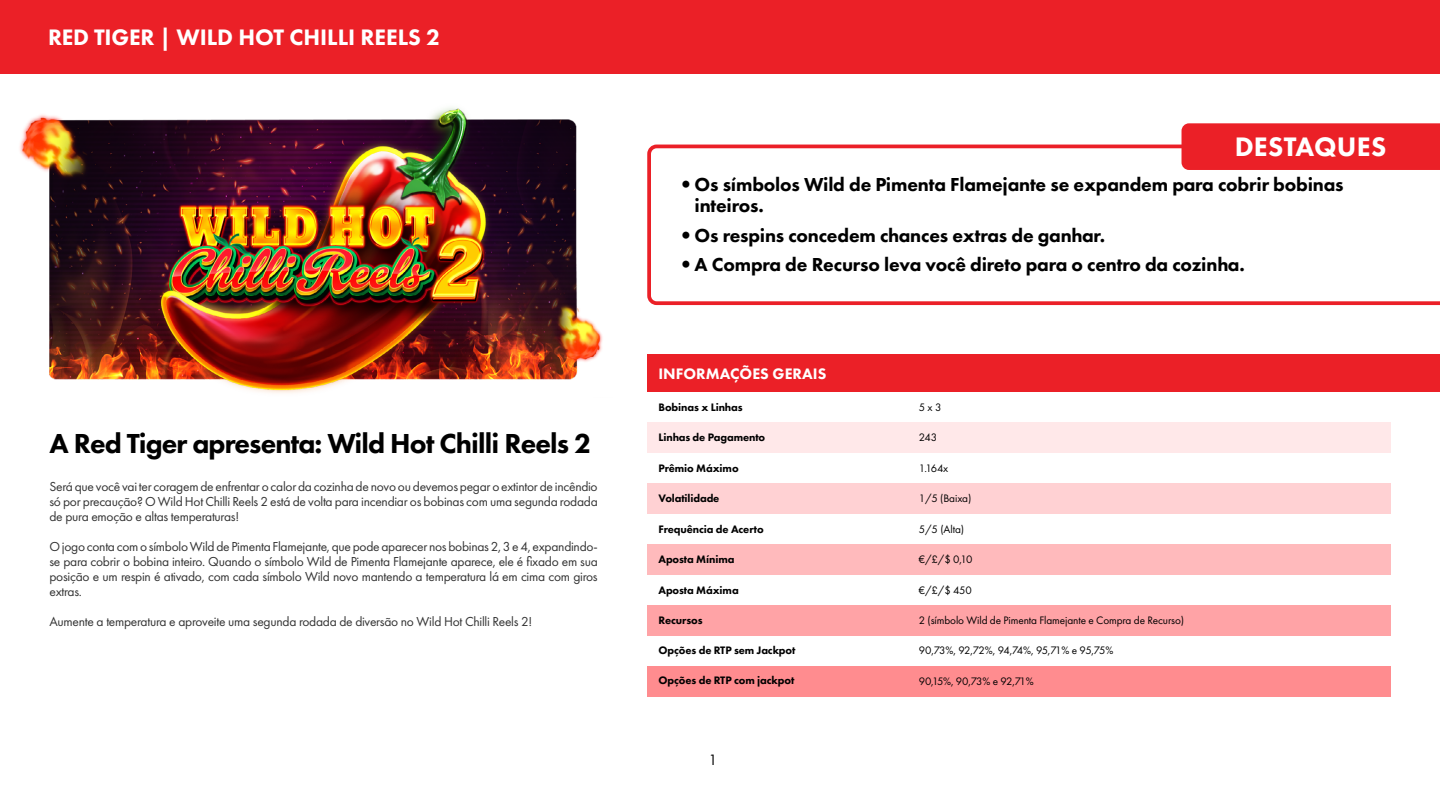
<style>
.page{position:relative;width:1440px;height:810px;background:#fff}
.page>*{position:absolute;margin:0;border:0;box-sizing:border-box;transform-origin:0 0}
.t1{font:800 28.5px "Futura PT";letter-spacing:-.03em;color:#000}
.t2{font:800 27.75px "Futura PT";letter-spacing:.01em;color:#fff}
.t3{font:800 23.25px "Futura PT";color:#fff}
.t4{font:800 19.5px/21px "Futura PT";letter-spacing:-.01em;color:#000}
.t5{font:800 15.75px "Futura PT";color:#fff}
.t6{font:15.6px "Futura PT";color:#000}
.t7{font:13.5px/15px "Futura PT";letter-spacing:-.02em;color:#333;text-align:justify}
.t8{font:800 11.25px "Futura PT";letter-spacing:-.01em;color:#000}
.t9{font:11.25px "Futura PT";letter-spacing:-.01em;color:#000}
.t10{font:11.25px "Futura PT";letter-spacing:-.06em;color:#000}
.t11{font:11.25px "Futura PT";letter-spacing:-.07em;color:#000}
.s1{font-family:"Avenir";font-weight:400}
</style>
<div class="page">
<div style="left:647px;top:666px;width:743px;height:30px;background:#ff8c8f"></div>
<div style="left:647px;top:483px;width:743px;height:31px;background:#ffd1d3"></div>
<div style="left:647px;top:544px;width:743px;height:31px;background:#ffbabc"></div>
<div style="left:647px;top:605px;width:743px;height:31px;background:#ffa3a6"></div>
<div style="left:647px;top:422px;width:743px;height:31px;background:#ffe8e9"></div>
<img style="left:20px;top:107px;width:583px;height:286px">
<svg style="left:647px;top:145px;width:793px;height:160px"></svg>
<div style="left:1182px;top:123px;width:258px;height:47px;background:#eb2027"></div>
<div style="left:647px;top:355px;width:793px;height:37px;background:#eb2027"></div>
<div style="left:0;top:0;width:1440px;height:74px;background:#eb2027"></div>
<h3 class="t3" style="left:48px;top:22px;width:394px">RED TIGER | WILD HOT CHILLI REELS 2</h3>
<h1 class="t1" style="left:50px;top:425px;width:543px">A Red Tiger apresenta: Wild Hot Chilli Reels 2</h1>
<p class="t7" style="left:50px;top:479px;width:550px">Será que você vai ter coragem de enfrentar o calor da cozinha de novo ou devemos pegar o extintor de incêndio só por precaução? O Wild Hot Chilli Reels 2 está de volta para incendiar os bobinas com uma segunda rodada de pura emoção e altas temperaturas!</p>
<p class="t7" style="left:50px;top:539px;width:550px">O jogo conta com o símbolo Wild de Pimenta Flamejante, que pode aparecer nos bobinas 2, 3 e 4, expandindo&shy;se para cobrir o bobina inteiro. Quando o símbolo Wild de Pimenta Flamejante aparece, ele é fixado em sua posição e um respin é ativado, com cada símbolo Wild novo mantendo a temperatura lá em cima com giros extras.</p>
<p class="t7" style="left:50px;top:614px;width:484px">Aumente a temperatura e aproveite uma segunda rodada de diversão no Wild Hot Chilli Reels 2!</p>
<h2 class="t2" style="left:1235px;top:129px;width:153px">DESTAQUES</h2>
<h3 class="t4" style="left:694px;top:174px;width:651px;text-indent:-13px"><span class="s1">•</span> Os símbolos Wild de Pimenta Flamejante se expandem para cobrir bobinas inteiros.</h3>
<h3 class="t4" style="left:681px;top:224px;width:426px"><span class="s1">•</span> Os respins concedem chances extras de ganhar.</h3>
<h3 class="t4" style="left:681px;top:254px;width:565px"><span class="s1">•</span> A Compra de Recurso leva você direto para o centro da cozinha.</h3>
<p class="t5" style="left:659px;top:364px;width:169px">INFORMAÇÕES GERAIS</p>
<p class="t8" style="left:658px;top:400px;width:86px">Bobinas x Linhas</p>
<p class="t9" style="left:919px;top:401px;width:24px">5 x 3</p>
<p class="t8" style="left:658px;top:431px;width:108px">Linhas de Pagamento</p>
<p class="t9" style="left:919px;top:431px;width:20px">243</p>
<p class="t8" style="left:658px;top:461px;width:82px">Prêmio Máximo</p>
<p class="t9" style="left:919px;top:461px;width:31px">1.164x</p>
<p class="t8" style="left:658px;top:491px;width:62px">Volatilidade</p>
<p class="t8" style="left:658px;top:522px;width:107px">Frequência de Acerto</p>
<p class="t8" style="left:658px;top:552px;width:78px">Aposta Mínima</p>
<p class="t8" style="left:658px;top:583px;width:82px">Aposta Máxima</p>
<p class="t9" style="left:919px;top:492px;width:54px">1/5 (Baixa)</p>
<p class="t9" style="left:919px;top:522px;width:47px">5/5 (Alta)</p>
<p class="t9" style="left:919px;top:553px;width:55px">€/£/$ 0,10</p>
<p class="t9" style="left:919px;top:583px;width:55px">€/£/$ 450</p>
<p class="t8" style="left:658px;top:613px;width:46px">Recursos</p>
<p class="t9" style="left:919px;top:613px;width:267px">2 (símbolo Wild de Pimenta Flamejante e Compra de Recurso)</p>
<p class="t8" style="left:658px;top:643px;width:139px">Opções de RTP sem Jackpot</p>
<p class="t8" style="left:658px;top:674px;width:137px">Opções de RTP com jackpot</p>
<p class="t10" style="left:919px;top:644px;width:196px">90,73%, 92,72%, 94,74%, 95,71% e 95,75%</p>
<p class="t11" style="left:919px;top:674px;width:116px">90,15%, 90,73% e 92,71%</p>
<p class="t6" style="left:708px;top:751px;width:10px">1</p>
</div>
